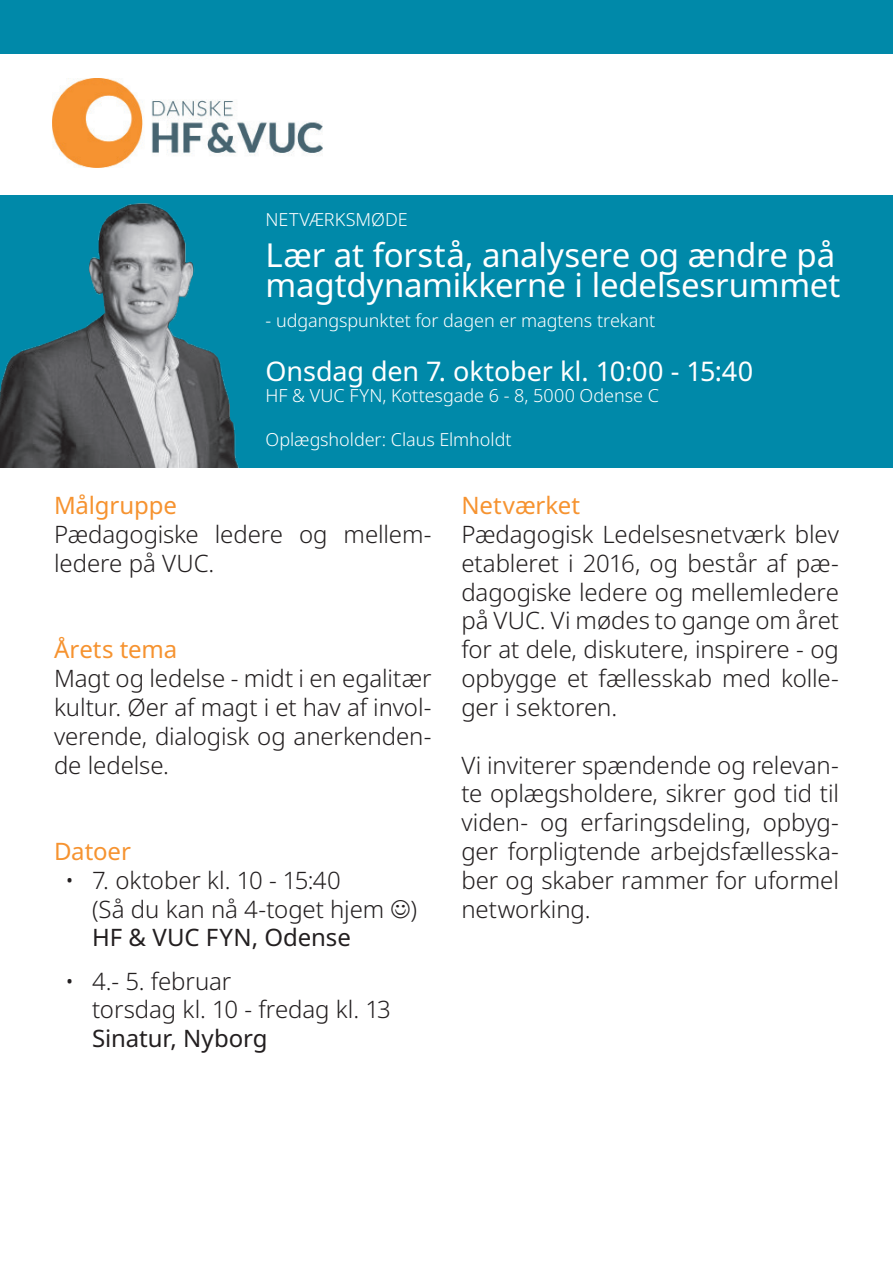
<style>
.page{position:relative;width:893px;height:1263px;background:#fff}
.page>*{position:absolute;margin:0;border:0;box-sizing:border-box;transform-origin:0 0}
.t1{font:33px/30px "Noto Sans";letter-spacing:-.005em;color:#fff}
.t2{font:27px "Noto Sans";letter-spacing:-.005em;color:#fff}
.t3{font:300 24px/28.8px "Noto Sans";letter-spacing:-.005em;color:#231f20}
.t4{font:24px "Noto Sans";letter-spacing:-.005em;color:#f69330}
.t5{font:24px "Noto Sans";letter-spacing:-.005em;color:#231f20}
.t6{font:300 18px "Noto Sans";letter-spacing:-.005em;color:#fff}
</style>
<div class="page">
<div style="left:0;top:0;width:893px;height:53px;background:#0089a9"></div>
<div style="left:0;top:196px;width:893px;height:272px;background:#0089a9"></div>
<img style="left:52px;top:78px;width:270px;height:90px">
<img style="left:0;top:203px;width:239px;height:265px">
<p class="t6" style="left:266px;top:207px;width:144px">NETVÆRKSMØDE</p>
<h1 class="t1" style="left:266px;top:241px;width:576px">Lær at forstå, analysere og ændre på magtdynamikkerne i ledelsesrummet</h1>
<p class="t6" style="left:266px;top:308px;width:391px">- udgangspunktet for dagen er magtens trekant</p>
<p class="t2" style="left:266px;top:352px;width:489px">Onsdag den 7. oktober kl. 10:00 - 15:40</p>
<p class="t6" style="left:266px;top:383px;width:395px">HF &amp; VUC FYN, Kottesgade 6 - 8, 5000 Odense C</p>
<p class="t6" style="left:266px;top:426px;width:248px">Oplægsholder: Claus Elmholdt</p>
<p class="t4" style="left:54px;top:489px;width:125px">Målgruppe</p>
<p class="t3" style="left:54px;top:520px;width:379px">Pædagogiske ledere og mellem&shy;ledere på VUC.</p>
<p class="t4" style="left:54px;top:633px;width:125px">Årets tema</p>
<p class="t3" style="left:54px;top:664px;width:379px;text-align:justify">Magt og ledelse - midt i en egalitær kultur. Øer af magt i et hav af invol&shy;verende, dialogisk og anerkenden&shy;de ledelse.</p>
<p class="t4" style="left:54px;top:834px;width:78px">Datoer</p>
<p class="t3" style="left:92px;top:866px;width:326px;text-indent:-27px">• 7. oktober kl. 10 - 15:40<br>(Så du kan nå 4-toget hjem )</p>
<p class="t5" style="left:92px;top:921px;width:260px">HF &amp; VUC FYN, Odense</p>
<p class="t3" style="left:92px;top:967px;width:300px;text-indent:-27px">• 4.- 5. februar<br>torsdag kl. 10 - fredag kl. 13</p>
<p class="t5" style="left:92px;top:1021px;width:177px">Sinatur, Nyborg</p>
<p class="t4" style="left:461px;top:489px;width:120px">Netværket</p>
<p class="t3" style="left:461px;top:520px;width:379px;text-align:justify">Pædagogisk Ledelsesnetværk blev etableret i 2016, og består af pæ&shy;dagogiske ledere og mellemledere på VUC. Vi mødes to gange om året for at dele, diskutere, inspirere - og opbygge et fællesskab med kolle&shy;ger i sektoren.</p>
<p class="t3" style="left:461px;top:751px;width:379px;text-align:justify">Vi inviterer spændende og relevan&shy;te oplægsholdere, sikrer god tid til viden- og erfaringsdeling, opbyg&shy;ger forpligtende arbejdsfællesska&shy;ber og skaber rammer for uformel networking.</p>
</div>
